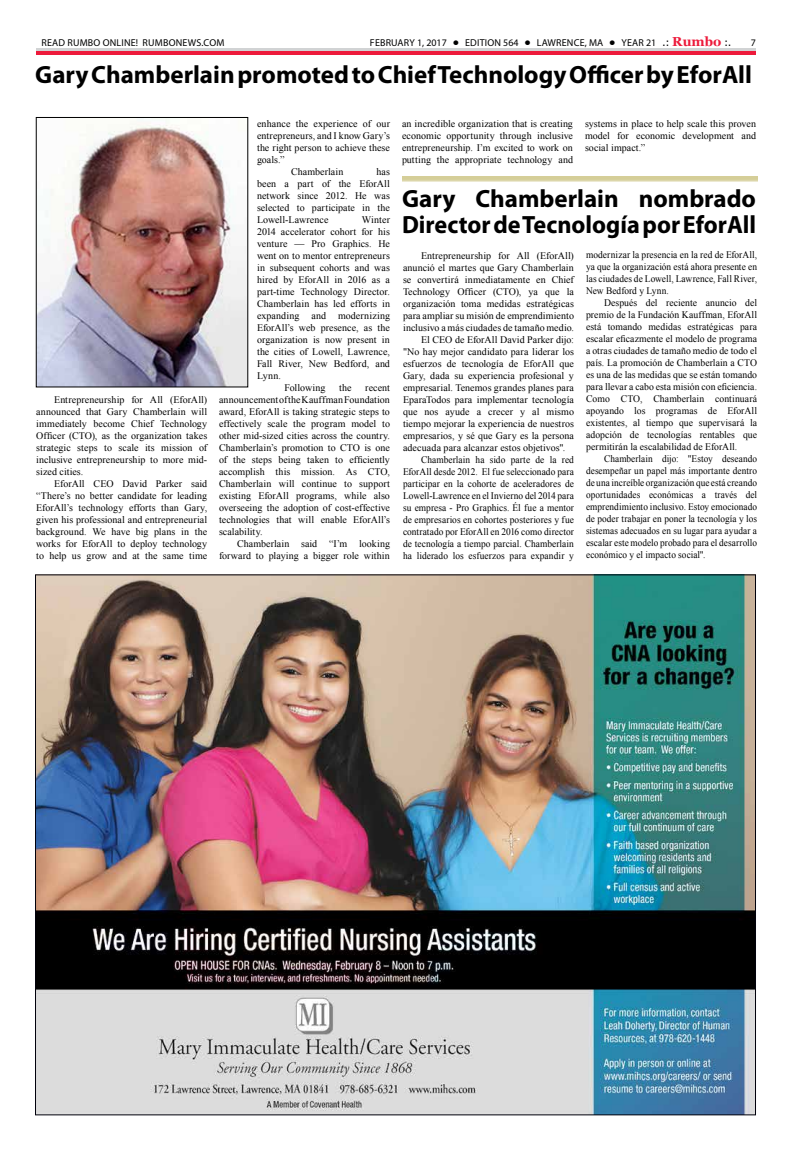
<style>
.page{position:relative;width:792px;height:1152px;background:#fff}
.page>*{position:absolute;margin:0;border:0;box-sizing:border-box;transform-origin:0 0}
.t1{font:700 25px/26px "Myriad Pro";color:#000}
.t2{font:10px/12px "Times New Roman";letter-spacing:.005em;color:#000;text-align:justify}
.t3{font:10px/12px "Times New Roman";letter-spacing:.005em;color:#000;text-align:justify;scale:.94 1}
.t4{font:10px/12px "Times New Roman";letter-spacing:.005em;color:#000;text-align:justify;scale:.93 1}
.t5{font:10px "Myriad Pro";letter-spacing:.02em;color:#000}
.s1{font-family:"Tahoma";font-weight:700}
.s2{font-family:"Tahoma"}
.s3{font-family:"Georgia";font-weight:700;font-size:13px;color:#ed1a3b}
</style>
<div class="page">
<div style="left:36px;top:50px;width:720px;height:5px;background:#ed1a3b"></div>
<hr style="left:36px;top:48px;width:720px;height:2px;background:#d1d3d4">
<img style="left:37px;top:577px;width:717px;height:536px">
<svg style="left:402px;top:176px;width:356px;height:6px;background:#dad4a5"></svg>
<img style="left:38px;top:124px;width:208px;height:261px">
<div style="left:36px;top:117px;width:212px;height:270px;border:1px solid #000"></div>
<p class="t5" style="left:41px;top:36px;width:185px">READ RUMBO ONLINE! RUMBONEWS.COM</p>
<p class="t5" style="left:370px;top:36px;width:363px">FEBRUARY 1, 2017 <span class="s1">•</span> EDITION 564 <span class="s1">•</span> LAWRENCE, MA <span class="s1">•</span> YEAR 21 <span class="s2">.:</span> <span class="s3">Rumbo</span> <span class="s2">:.</span></p>
<p class="t5" style="left:751px;top:36px;width:7px">7</p>
<h1 class="t1" style="left:35px;top:60px;width:718px">Gary Chamberlain promoted to Chief Technology Officer by EforAll</h1>
<p class="t2" style="left:257px;top:118px;width:134px">enhance the experience of our</p>
<p class="t2" style="left:257px;top:130px;width:134px">entrepreneurs, and I know Gary’s</p>
<p class="t2" style="left:257px;top:142px;width:134px">the right person to achieve these</p>
<p class="t2" style="left:257px;top:154px;width:29px">goals.”</p>
<p class="t2" style="left:291px;top:166px;width:54px">Chamberlain</p>
<p class="t2" style="left:402px;top:118px;width:173px">an incredible organization that is creating economic opportunity through inclusive entrepreneurship. I’m excited to work on putting the appropriate technology and</p>
<p class="t2" style="left:585px;top:118px;width:173px">systems in place to help scale this proven model for economic development and social impact.”</p>
<p class="t2" style="left:257px;top:166px;width:134px;text-indent:119px">has been a part of the EforAll network since 2012. He was selected to participate in the Lowell-Lawrence</p>
<h1 class="t1" style="left:402px;top:185px;width:356px">Gary Chamberlain nombrado<br>Director de Tecnología por EforAll</h1>
<p class="t2" style="left:362px;top:214px;width:30px">Winter</p>
<p class="t2" style="left:257px;top:226px;width:134px">2014 accelerator cohort for his</p>
<p class="t2" style="left:257px;top:238px;width:134px">venture — Pro Graphics. He</p>
<p class="t2" style="left:257px;top:250px;width:134px">went on to mentor entrepreneurs</p>
<p class="t2" style="left:257px;top:262px;width:134px">in subsequent cohorts and was</p>
<p class="t2" style="left:257px;top:274px;width:134px">hired by EforAll in 2016 as a</p>
<p class="t2" style="left:257px;top:286px;width:134px">part-time Technology Director.</p>
<p class="t2" style="left:257px;top:298px;width:134px">Chamberlain has led efforts in</p>
<p class="t2" style="left:257px;top:310px;width:134px">expanding and modernizing</p>
<p class="t2" style="left:257px;top:322px;width:134px">EforAll’s web presence, as the</p>
<p class="t2" style="left:257px;top:334px;width:134px">organization is now present in</p>
<p class="t2" style="left:257px;top:346px;width:134px">the cities of Lowell, Lawrence,</p>
<p class="t2" style="left:257px;top:358px;width:134px">Fall River, New Bedford, and</p>
<p class="t2" style="left:257px;top:370px;width:25px">Lynn.</p>
<p class="t2" style="left:285px;top:382px;width:42px">Following</p>
<p class="t2" style="left:339px;top:382px;width:14px">the</p>
<p class="t3" style="left:586px;top:248px;width:183px">modernizar la presencia en la red de EforAll, ya que la organización está ahora presente en las ciudades de Lowell, Lawrence, Fall River, New Bedford y Lynn.</p>
<p class="t2" style="left:586px;top:296px;width:173px;text-indent:18px">Después del reciente anuncio del premio de la Fundación Kauffman, EforAll está tomando medidas estratégicas para escalar eficazmente el modelo de programa a otras ciudades de tamaño medio de todo el país. La promoción de Chamberlain a CTO es una de las medidas que se están tomando para llevar a cabo esta misión con eficiencia.<br>Como CTO, Chamberlain continuará apoyando los programas de EforAll existentes, al tiempo que supervisará la adopción de tecnologías rentables que permitirán la escalabilidad de EforAll.</p>
<p class="t4" style="left:586px;top:452px;width:185px;text-indent:18px">Chamberlain dijo: "Estoy deseando desempeñar un papel más importante dentro de una increíble organización que está creando oportunidades económicas a través del emprendimiento inclusivo. Estoy emocionado de poder trabajar en poner la tecnología y los sistemas adecuados en su lugar para ayudar a escalar este modelo probado para el desarrollo económico y el impacto social".</p>
<p class="t2" style="left:421px;top:250px;width:154px">Entrepreneurship for All (EforAll)</p>
<p class="t2" style="left:403px;top:262px;width:172px">anunció el martes que Gary Chamberlain</p>
<p class="t2" style="left:403px;top:274px;width:172px">se convertirá inmediatamente en Chief</p>
<p class="t2" style="left:403px;top:286px;width:173px">Technology Officer (CTO), ya que la</p>
<p class="t2" style="left:403px;top:298px;width:172px">organización toma medidas estratégicas</p>
<p class="t2" style="left:403px;top:310px;width:173px">para ampliar su misión de emprendimiento</p>
<p class="t2" style="left:403px;top:322px;width:172px">inclusivo a más ciudades de tamaño medio.</p>
<p class="t2" style="left:421px;top:334px;width:154px">El CEO de EforAll David Parker dijo:</p>
<p class="t2" style="left:403px;top:346px;width:173px">"No hay mejor candidato para liderar los</p>
<p class="t2" style="left:403px;top:358px;width:172px">esfuerzos de tecnología de EforAll que</p>
<p class="t2" style="left:403px;top:370px;width:172px">Gary, dada su experiencia profesional y</p>
<p class="t2" style="left:403px;top:382px;width:173px">empresarial. Tenemos grandes planes para</p>
<p class="t2" style="left:403px;top:394px;width:173px">EparaTodos para implementar tecnología</p>
<p class="t2" style="left:403px;top:406px;width:172px">que nos ayude a crecer y al mismo</p>
<p class="t2" style="left:403px;top:418px;width:173px">tiempo mejorar la experiencia de nuestros</p>
<p class="t2" style="left:403px;top:430px;width:173px">empresarios, y sé que Gary es la persona</p>
<p class="t2" style="left:403px;top:442px;width:164px">adecuada para alcanzar estos objetivos".</p>
<p class="t3" style="left:421px;top:454px;width:164px">Chamberlain ha sido parte de la red</p>
<p class="t3" style="left:403px;top:466px;width:183px">EforAll desde 2012. El fue seleccionado para</p>
<p class="t3" style="left:403px;top:478px;width:183px">participar en la cohorte de aceleradores de</p>
<p class="t3" style="left:403px;top:490px;width:183px">Lowell-Lawrence en el Invierno del 2014 para</p>
<p class="t3" style="left:403px;top:502px;width:183px">su empresa - Pro Graphics. Él fue a mentor</p>
<p class="t3" style="left:403px;top:514px;width:183px">de empresarios en cohortes posteriores y fue</p>
<p class="t3" style="left:403px;top:526px;width:183px">contratado por EforAll en 2016 como director</p>
<p class="t3" style="left:403px;top:538px;width:183px">de tecnología a tiempo parcial. Chamberlain</p>
<p class="t3" style="left:403px;top:550px;width:183px">ha liderado los esfuerzos para expandir y</p>
<p class="t2" style="left:219px;top:382px;width:173px;text-indent:146px">recent announcement of the Kauffman Foundation award, EforAll is taking strategic steps to effectively scale the program model to other mid-sized cities across the country.<br>Chamberlain’s promotion to CTO is one of the steps being taken to efficiently accomplish this mission. As CTO, Chamberlain will continue to support existing EforAll programs, while also overseeing the adoption of cost-effective technologies that will enable EforAll’s scalability.</p>
<p class="t2" style="left:219px;top:538px;width:173px;text-align:right">Chamberlain said “I’m looking forward to playing a bigger role within</p>
<p class="t2" style="left:36px;top:394px;width:173px;text-indent:18px">Entrepreneurship for All (EforAll) announced that Gary Chamberlain will immediately become Chief Technology Officer (CTO), as the organization takes strategic steps to scale its mission of inclusive entrepreneurship to more mid&shy;sized cities.</p>
<p class="t2" style="left:36px;top:478px;width:173px;text-indent:18px">EforAll CEO David Parker said “There’s no better candidate for leading EforAll’s technology efforts than Gary, given his professional and entrepreneurial background. We have big plans in the works for EforAll to deploy technology to help us grow and at the same time</p>
</div>
